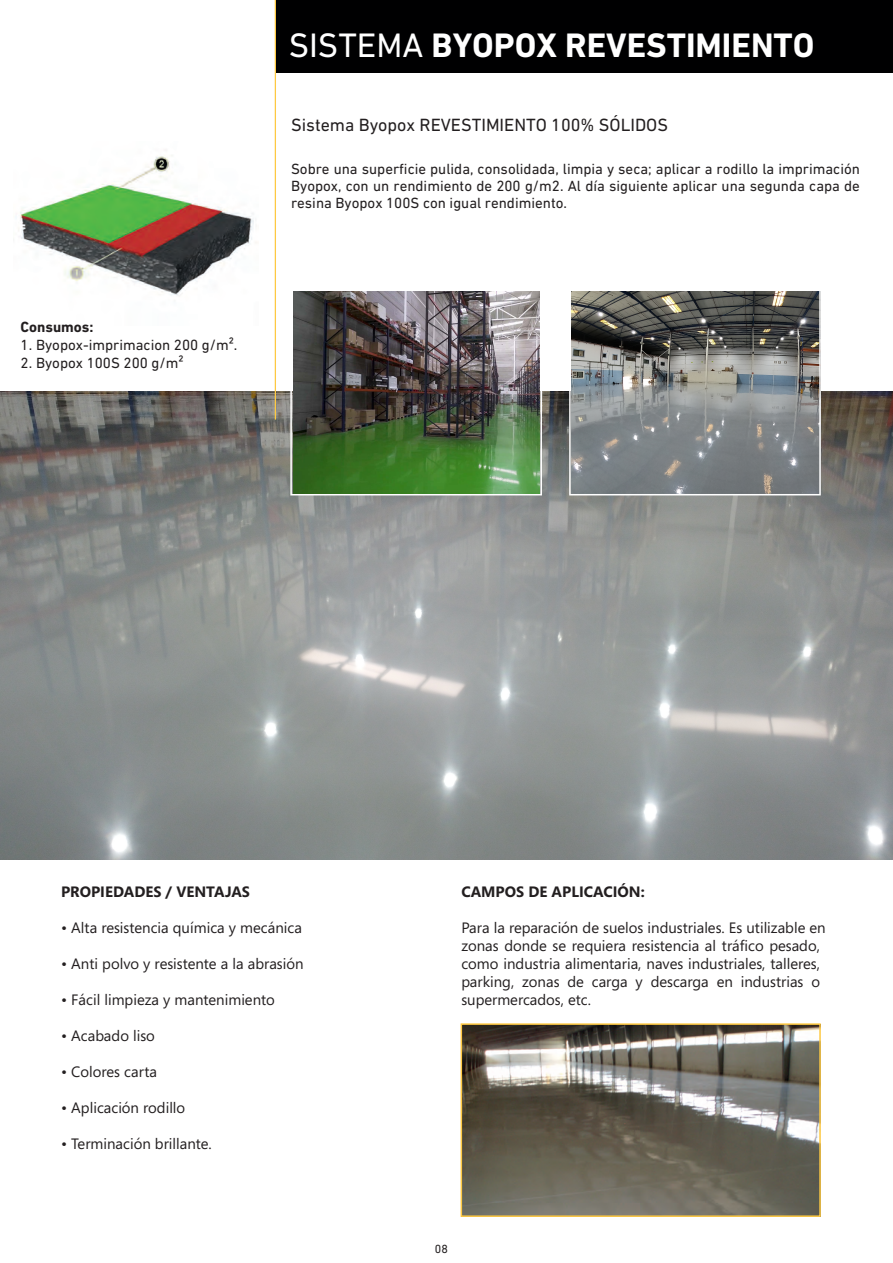
<style>
.page{position:relative;width:893px;height:1263px;background:#fff}
.page>*{position:absolute;margin:0;border:0;box-sizing:border-box;transform-origin:0 0}
.t1{font:700 34.5px "DIN Next LT Pro";color:#fff}
.t2{font:18px "DIN Next LT Pro";color:#231f20}
.t3{font:15px/18px "Segoe";color:#231f20}
.t4{font:15px/16.8px "DIN Next LT Pro";color:#231f20;text-align:justify}
.t5{font:700 15px "Segoe";color:#231f20}
.t6{font:700 15px "DIN Next LT Pro";color:#231f20}
.t7{font:12px "DIN Next LT Pro";color:#231f20}
.s1{font-weight:400}
</style>
<div class="page">
<img style="left:1px;top:391px;width:892px;height:468px">
<div style="left:275px;top:0;width:618px;height:72px;background:#000001"></div>
<hr style="left:275px;top:0;width:1px;height:420px;background:#fec943">
<img style="left:464px;top:1026px;width:354px;height:188px">
<img style="left:572px;top:291px;width:246px;height:201px">
<div style="left:290px;top:272px;width:252px;height:223px;border:2px solid #fff"></div>
<div style="left:461px;top:1023px;width:360px;height:194px;border:2px solid #fec943"></div>
<div style="left:569px;top:272px;width:252px;height:223px;border:2px solid #fff"></div>
<img style="left:18px;top:156px;width:239px;height:140px">
<img style="left:293px;top:292px;width:247px;height:201px">
<p class="t1" style="left:289px;top:26px;width:527px"><span class="s1">SISTEMA</span> BYOPOX REVESTIMIENTO</p>
<p class="t6" style="left:21px;top:318px;width:74px">Consumos:</p>
<p class="t4" style="left:21px;top:337px;width:218px">1. Byopox-imprimacion 200 g/m².</p>
<p class="t4" style="left:21px;top:355px;width:164px">2. Byopox 100S 200 g/m²</p>
<p class="t2" style="left:291px;top:114px;width:378px">Sistema Byopox REVESTIMIENTO 100% SÓLIDOS</p>
<p class="t4" style="left:291px;top:160px;width:570px">Sobre una superficie pulida, consolidada, limpia y seca; aplicar a rodillo la imprimación Byopox, con un rendimiento de 200 g/m2. Al día siguiente aplicar una segunda capa de resina Byopox 100S con igual rendimiento.</p>
<p class="t5" style="left:61px;top:881px;width:190px">PROPIEDADES / VENTAJAS</p>
<p class="t3" style="left:61px;top:918px;width:242px">• Alta resistencia química y mecánica</p>
<p class="t3" style="left:61px;top:954px;width:244px">• Anti polvo y resistente a la abrasión</p>
<p class="t3" style="left:61px;top:990px;width:215px">• Fácil limpieza y mantenimiento</p>
<p class="t3" style="left:61px;top:1026px;width:95px">• Acabado liso</p>
<p class="t3" style="left:61px;top:1062px;width:97px">• Colores carta</p>
<p class="t3" style="left:61px;top:1098px;width:126px">• Aplicación rodillo</p>
<p class="t3" style="left:61px;top:1134px;width:152px">• Terminación brillante.</p>
<p class="t5" style="left:461px;top:881px;width:185px">CAMPOS DE APLICACIÓN:</p>
<p class="t3" style="left:461px;top:918px;width:366px">Para la reparación de suelos industriales. Es utilizable en zonas donde se requiera resistencia al tráfico pesado, como industria alimentaria, naves industriales, talleres, parking, zonas de carga y descarga en industrias o supermercados, etc.</p>
<p class="t7" style="left:435px;top:1242px;width:15px">08</p>
</div>
